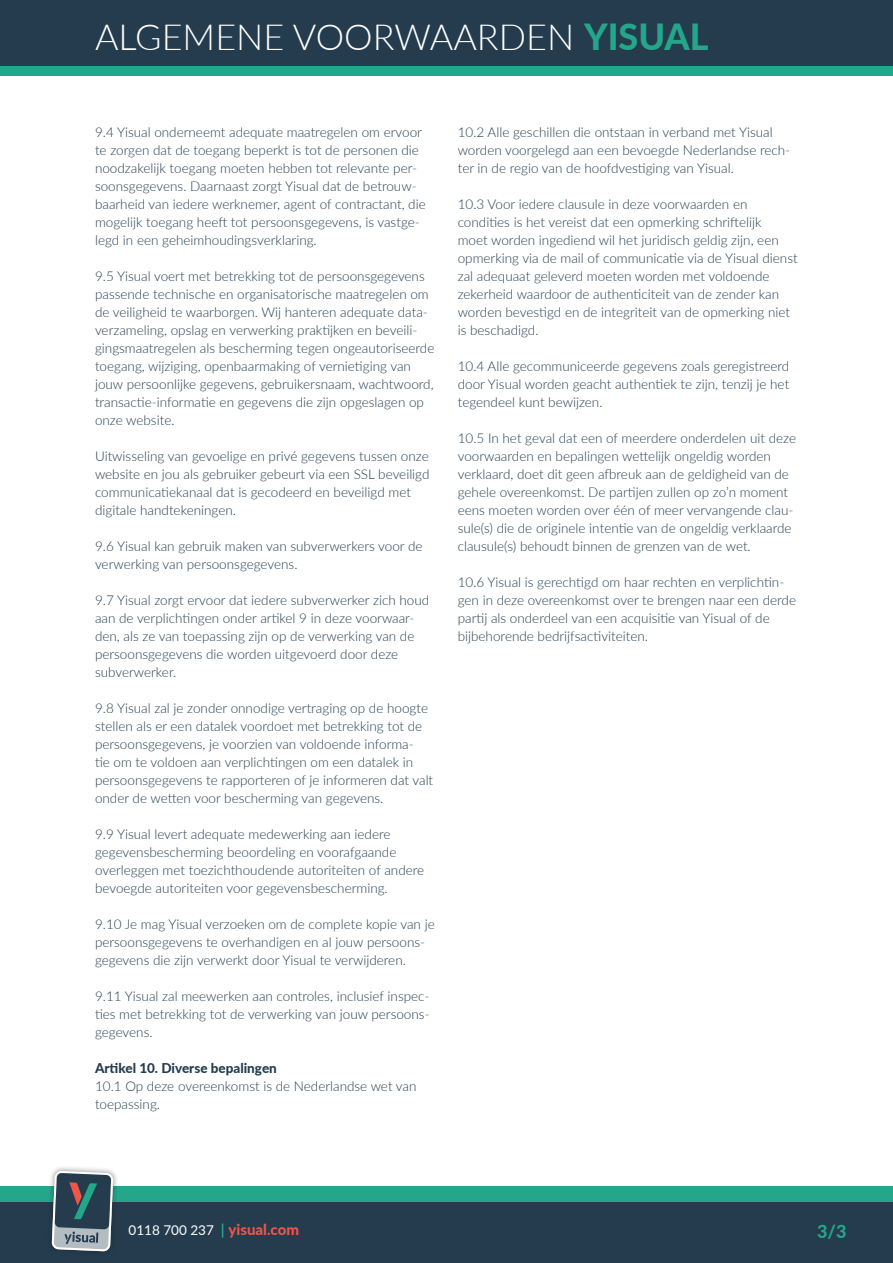
<style>
.page{position:relative;width:893px;height:1263px;background:#fff}
.page>*{position:absolute;margin:0;border:0;box-sizing:border-box;transform-origin:0 0}
.t1{font:300 36px "Lato";color:#fff}
.t2{font:800 18px "Lato";color:#24a68b}
.t3{font:300 13.5px/18px "Lato";color:#243c4e}
.t4{font:800 13.5px "Lato";color:#243c4e}
.t5{font:13.5px "Lato";color:#fff}
.s1{font-weight:800;color:#24a68b}
.s2{font-weight:700;font-size:15px;color:#24a68b}
.s3{font-weight:800;font-size:15px;color:#ee5646}
</style>
<div class="page">
<div style="left:0;top:0;width:893px;height:67px;background:#243c4e"></div>
<div style="left:0;top:67px;width:893px;height:9px;background:#24a68b"></div>
<div style="left:0;top:1202px;width:893px;height:61px;background:#243c4e"></div>
<div style="left:0;top:1186px;width:893px;height:16px;background:#24a68b"></div>
<div style="left:46px;top:1165px;width:73px;height:92px;background:#231f20;opacity:.45"></div>
<svg style="left:52px;top:1171px;width:61px;height:80px"></svg>
<p class="t1" style="left:95px;top:12px;width:615px">ALGEMENE VOORWAARDEN <span class="s1">YISUAL</span></p>
<p class="t3" style="left:95px;top:123px;width:332px">9.4 Yisual onderneemt adequate maatregelen om ervoor te zorgen dat de toegang beperkt is tot de personen die noodzakelijk toegang moeten hebben tot relevante per&shy;soonsgegevens. Daarnaast zorgt Yisual dat de betrouw&shy;baarheid van iedere werknemer, agent of contractant, die mogelijk toegang heeft tot persoonsgegevens, is vastge&shy;legd in een geheimhoudingsverklaring.</p>
<p class="t3" style="left:95px;top:267px;width:341px">9.5 Yisual voert met betrekking tot de persoonsgegevens passende technische en organisatorische maatregelen om de veiligheid te waarborgen. Wij hanteren adequate data&shy;verzameling, opslag en verwerking praktijken en beveili&shy;gingsmaatregelen als bescherming tegen ongeautoriseerde toegang, wijziging, openbaarmaking of vernietiging van jouw persoonlijke gegevens, gebruikersnaam, wachtwoord, transactie-informatie en gegevens die zijn opgeslagen op onze website.</p>
<p class="t3" style="left:95px;top:447px;width:336px">Uitwisseling van gevoelige en privé gegevens tussen onze website en jou als gebruiker gebeurt via een SSL beveiligd communicatiekanaal dat is gecodeerd en beveiligd met digitale handtekeningen.</p>
<p class="t3" style="left:95px;top:537px;width:329px">9.6 Yisual kan gebruik maken van subverwerkers voor de verwerking van persoonsgegevens.</p>
<p class="t3" style="left:95px;top:591px;width:336px">9.7 Yisual zorgt ervoor dat iedere subverwerker zich houd aan de verplichtingen onder artikel 9 in deze voorwaar&shy;den, als ze van toepassing zijn op de verwerking van de persoonsgegevens die worden uitgevoerd door deze subverwerker.</p>
<p class="t3" style="left:95px;top:699px;width:340px">9.8 Yisual zal je zonder onnodige vertraging op de hoogte stellen als er een datalek voordoet met betrekking tot de persoonsgegevens, je voorzien van voldoende informa-<br>tie om te voldoen aan verplichtingen om een datalek in persoonsgegevens te rapporteren of je informeren dat valt onder de wetten voor bescherming van gegevens.</p>
<p class="t3" style="left:95px;top:825px;width:331px">9.9 Yisual levert adequate medewerking aan iedere gegevensbescherming beoordeling en voorafgaande overleggen met toezichthoudende autoriteiten of andere bevoegde autoriteiten voor gegevensbescherming.</p>
<p class="t3" style="left:95px;top:915px;width:341px">9.10 Je mag Yisual verzoeken om de complete kopie van je persoonsgegevens te overhandigen en al jouw persoons&shy;gegevens die zijn verwerkt door Yisual te verwijderen.</p>
<p class="t3" style="left:95px;top:987px;width:336px;text-align:justify">9.11 Yisual zal meewerken aan controles, inclusief inspec&shy;ties met betrekking tot de verwerking van jouw persoons&shy;gegevens.</p>
<p class="t4" style="left:95px;top:1058px;width:183px">Artikel 10. Diverse bepalingen</p>
<p class="t3" style="left:95px;top:1077px;width:323px">10.1 Op deze overeenkomst is de Nederlandse wet van toepassing.</p>
<p class="t3" style="left:458px;top:123px;width:334px">10.2 Alle geschillen die ontstaan in verband met Yisual worden voorgelegd aan een bevoegde Nederlandse rech&shy;ter in de regio van de hoofdvestiging van Yisual.</p>
<p class="t3" style="left:458px;top:195px;width:341px">10.3 Voor iedere clausule in deze voorwaarden en condities is het vereist dat een opmerking schriftelijk<br>moet worden ingediend wil het juridisch geldig zijn, een opmerking via de mail of communicatie via de Yisual dienst zal adequaat geleverd moeten worden met voldoende zekerheid waardoor de authenticiteit van de zender kan worden bevestigd en de integriteit van de opmerking niet is beschadigd.</p>
<p class="t3" style="left:458px;top:357px;width:333px;text-align:justify">10.4 Alle gecommuniceerde gegevens zoals geregistreerd door Yisual worden geacht authentiek te zijn, tenzij je het tegendeel kunt bewijzen.</p>
<p class="t3" style="left:458px;top:429px;width:340px">10.5 In het geval dat een of meerdere onderdelen uit deze voorwaarden en bepalingen wettelijk ongeldig worden verklaard, doet dit geen afbreuk aan de geldigheid van de gehele overeenkomst. De partijen zullen op zo’n moment eens moeten worden over één of meer vervangende clau&shy;sule(s) die de originele intentie van de ongeldig verklaarde clausule(s) behoudt binnen de grenzen van de wet.</p>
<p class="t3" style="left:458px;top:573px;width:340px">10.6 Yisual is gerechtigd om haar rechten en verplichtin&shy;gen in deze overeenkomst over te brengen naar een derde partij als onderdeel van een acquisitie van Yisual of de bijbehorende bedrijfsactiviteiten.</p>
<p class="t5" style="left:129px;top:1220px;width:172px">0118 700 237 <span class="s2">|</span> <span class="s3">yisual.com</span></p>
<h2 class="t2" style="left:817px;top:1218px;width:31px">3/3</h2>
</div>
